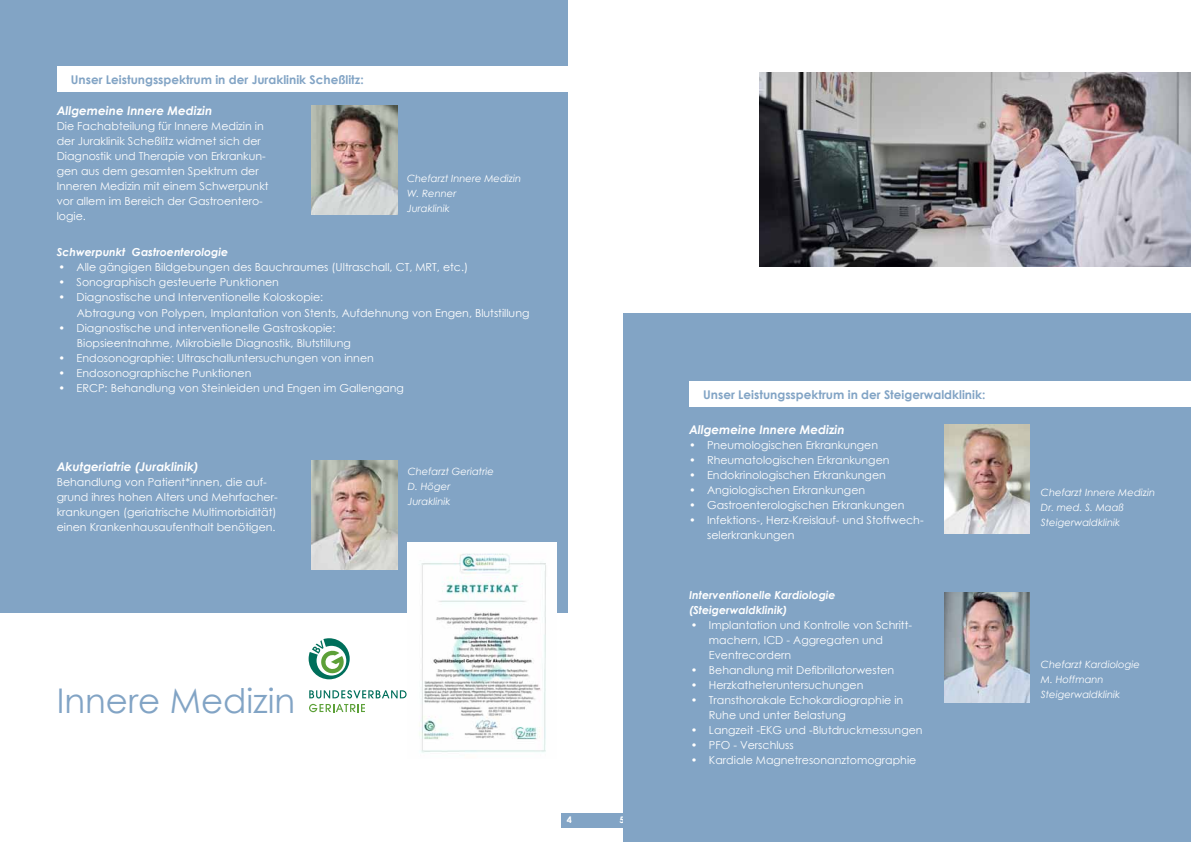
<style>
.page{position:relative;width:1191px;height:842px;background:#fff}
.page>*{position:absolute;margin:0;border:0;box-sizing:border-box;transform-origin:0 0}
.t1{font:34px "Century Gothic";color:#82a4c5}
.t2{font:700 12px "Century Gothic";color:#82a4c5}
.t3{font:italic 700 12px "Century Gothic";color:#fff}
.t4{font:11px/15px "Century Gothic";color:#fff}
.t5{font:italic 700 11px/15px "Century Gothic";color:#fff}
.t6{font:italic 10px/15px "Century Gothic";color:#fff}
.t7{font:700 9px "Century Gothic";color:#fff}
</style>
<div class="page">
<img style="left:760px;top:73px;width:431px;height:193px">
<div style="left:0;top:0;width:567px;height:612px;background:#82a4c5"></div>
<div style="left:57px;top:66px;width:538px;height:26px;background:#fff"></div>
<div style="left:595px;top:814px;width:35px;height:14px;background:#82a4c5"></div>
<div style="left:561px;top:814px;width:34px;height:14px;background:#82a4c5"></div>
<img style="left:312px;top:461px;width:85px;height:109px">
<img style="left:312px;top:105px;width:85px;height:109px">
<img style="left:408px;top:543px;width:148px;height:210px">
<svg style="left:309px;top:690px;width:97px;height:8px"></svg>
<svg style="left:309px;top:704px;width:56px;height:8px"></svg>
<svg style="left:309px;top:638px;width:41px;height:41px"></svg>
<div style="left:624px;top:313px;width:567px;height:529px;background:#82a4c5"></div>
<div style="left:689px;top:381px;width:502px;height:26px;background:#fff"></div>
<img style="left:944px;top:425px;width:85px;height:109px">
<img style="left:944px;top:593px;width:85px;height:109px">
<p class="t2" style="left:71px;top:74px;width:294px">Unser Leistungsspektrum in der Juraklinik Scheßlitz:</p>
<p class="t3" style="left:57px;top:106px;width:157px">Allgemeine Innere Medizin</p>
<p class="t4" style="left:57px;top:119px;width:213px">Die Fachabteilung für Innere Medizin in der Juraklinik Scheßlitz widmet sich der Diagnostik und Therapie von Erkrankun&shy;gen aus dem gesamten Spektrum der Inneren Medizin mit einem Schwerpunkt vor allem im Bereich der Gastroentero&shy;logie.</p>
<p class="t5" style="left:57px;top:246px;width:173px">Schwerpunkt Gastroenterologie</p>
<p class="t4" style="left:59px;top:260px;width:411px">• Alle gängigen Bildgebungen des Bauchraumes (Ultraschall, CT, MRT, etc.)</p>
<p class="t4" style="left:59px;top:275px;width:222px">• Sonographisch gesteuerte Punktionen</p>
<p class="t4" style="left:77px;top:290px;width:454px;text-indent:-18px">• Diagnostische und Interventionelle Koloskopie:<br>Abtragung von Polypen, Implantation von Stents, Aufdehnung von Engen, Blutstillung</p>
<p class="t4" style="left:77px;top:320px;width:276px;text-indent:-18px">• Diagnostische und interventionelle Gastroskopie:<br>Biopsieentnahme, Mikrobielle Diagnostik, Blutstillung</p>
<p class="t4" style="left:59px;top:350px;width:317px">• Endosonographie: Ultraschalluntersuchungen von innen</p>
<p class="t4" style="left:59px;top:365px;width:194px">• Endosonographische Punktionen</p>
<p class="t4" style="left:59px;top:380px;width:347px">• ERCP: Behandlung von Steinleiden und Engen im Gallengang</p>
<p class="t6" style="left:407px;top:172px;width:116px">Chefarzt Innere Medizin<br>W. Renner<br>Juraklinik</p>
<p class="t3" style="left:57px;top:462px;width:143px">Akutgeriatrie (Juraklinik)</p>
<p class="t4" style="left:57px;top:475px;width:222px">Behandlung von Patient*innen, die auf&shy;grund ihres hohen Alters und Mehrfacher&shy;krankungen (geriatrische Multimorbidität) einen Krankenhausaufenthalt benötigen.</p>
<p class="t6" style="left:408px;top:464px;width:88px">Chefarzt Geriatrie<br>D. Höger<br>Juraklinik</p>
<h1 class="t1" style="left:57px;top:687px;width:240px">Innere Medizin</h1>
<p class="t7" style="left:567px;top:816px;width:7px">4</p>
<p class="t7" style="left:619px;top:816px;width:7px">5</p>
<p class="t2" style="left:703px;top:389px;width:283px">Unser Leistungsspektrum in der Steigerwaldklinik:</p>
<p class="t3" style="left:689px;top:425px;width:157px">Allgemeine Innere Medizin</p>
<p class="t4" style="left:689px;top:438px;width:191px">• Pneumologischen Erkrankungen</p>
<p class="t4" style="left:689px;top:453px;width:202px">• Rheumatologischen Erkrankungen</p>
<p class="t4" style="left:689px;top:468px;width:198px">• Endokrinologischen Erkrankungen</p>
<p class="t4" style="left:689px;top:483px;width:178px">• Angiologischen Erkrankungen</p>
<p class="t4" style="left:689px;top:498px;width:217px">• Gastroenterologischen Erkrankungen</p>
<p class="t4" style="left:707px;top:513px;width:218px;text-indent:-18px">• Infektions-, Herz-Kreislauf- und Stoffwech&shy;selerkrankungen</p>
<p class="t5" style="left:689px;top:589px;width:148px">Interventionelle Kardiologie (Steigerwaldklinik)</p>
<p class="t4" style="left:709px;top:618px;width:205px;text-indent:-18px">• Implantation und Kontrolle von Schritt&shy;machern, ICD - Aggregaten und<br>Eventrecordern</p>
<p class="t4" style="left:691px;top:663px;width:205px">• Behandlung mit Defibrillatorwesten</p>
<p class="t4" style="left:691px;top:678px;width:174px">• Herzkatheteruntersuchungen</p>
<p class="t4" style="left:709px;top:693px;width:196px;text-indent:-18px">• Transthorakale Echokardiographie in<br>Ruhe und unter Belastung</p>
<p class="t4" style="left:691px;top:723px;width:233px">• Langzeit -EKG und -Blutdruckmessungen</p>
<p class="t4" style="left:691px;top:738px;width:104px">• PFO - Verschluss</p>
<p class="t4" style="left:691px;top:753px;width:227px">• Kardiale Magnetresonanztomographie</p>
<p class="t6" style="left:1041px;top:485px;width:116px">Chefarzt Innere Medizin<br>Dr. med. S. Maaß<br>Steigerwaldklinik</p>
<p class="t6" style="left:1041px;top:658px;width:101px">Chefarzt Kardiologie<br>M. Hoffmann<br>Steigerwaldklinik</p>
</div>
